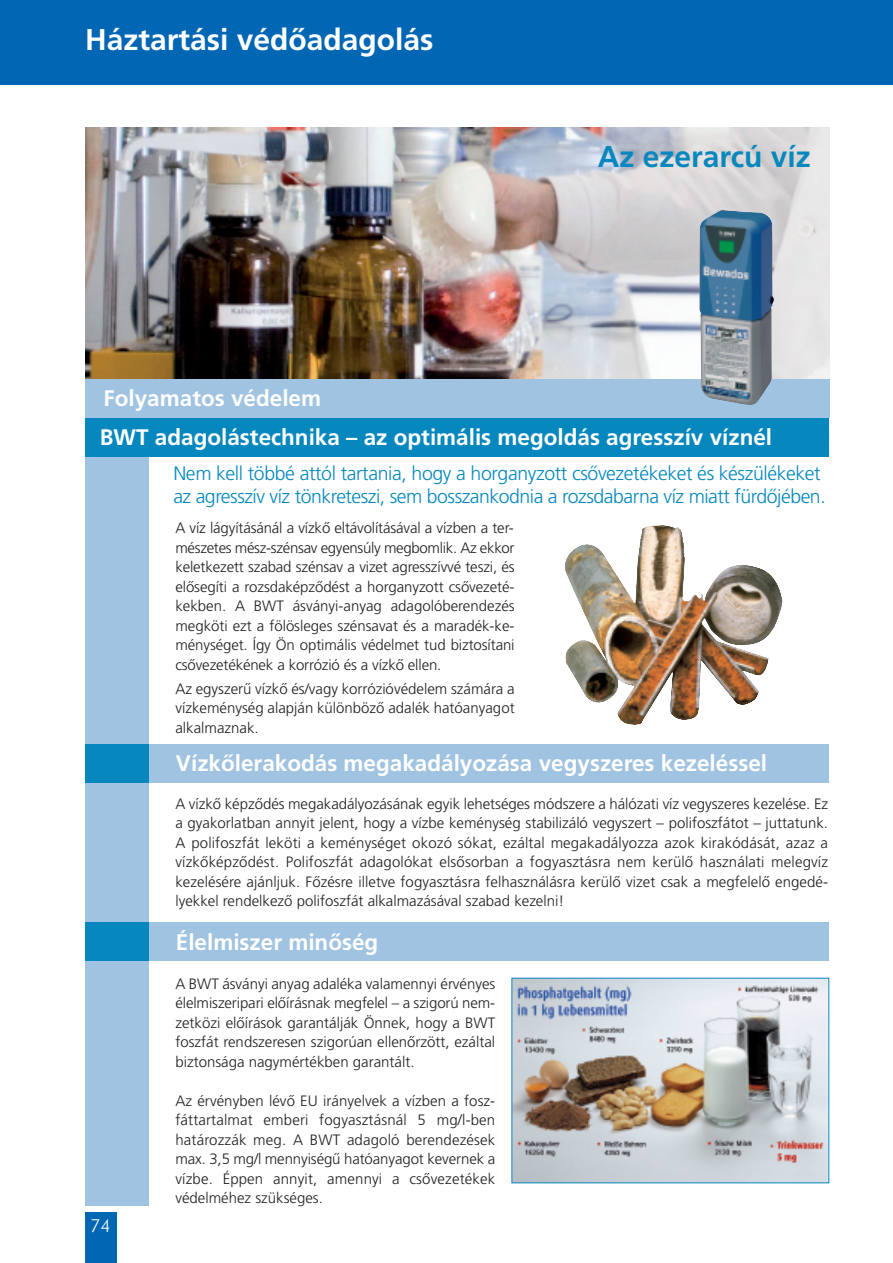
<style>
.page{position:relative;width:893px;height:1263px;background:#fff}
.page>*{position:absolute;margin:0;border:0;box-sizing:border-box;transform-origin:0 0}
.t1{font:700 30px "Frutiger CE";color:#fff}
.t2{font:700 30px "Frutiger CE";color:#0688be}
.t3{font:700 22.5px "Frutiger CE";color:#fff}
.t4{font:300 19.5px/23.4px "Frutiger CE";letter-spacing:-.02em;color:#0688be}
.t5{font:18px "Futura Lt HU Normal";color:#fff}
.t6{font:300 15px/19.5px "Frutiger CE";color:#231f20;text-align:justify}
</style>
<div class="page">
<img style="left:85px;top:128px;width:744px;height:251px">
<div style="left:147px;top:417px;width:682px;height:40px;background:#0688be"></div>
<div style="left:85px;top:442px;width:64px;height:763px;background:#a0c3e1"></div>
<div style="left:85px;top:417px;width:64px;height:40px;background:#0688be"></div>
<div style="left:147px;top:744px;width:682px;height:38px;background:#a0c3e1"></div>
<div style="left:85px;top:744px;width:64px;height:38px;background:#0688be"></div>
<div style="left:147px;top:923px;width:682px;height:38px;background:#a0c3e1"></div>
<div style="left:85px;top:923px;width:64px;height:38px;background:#0688be"></div>
<img style="left:513px;top:980px;width:314px;height:201px">
<img style="left:565px;top:525px;width:218px;height:200px">
<div style="left:0;top:0;width:893px;height:85px;background:#0166b3"></div>
<div style="left:85px;top:379px;width:744px;height:38px;background:#a0c3e1"></div>
<img style="left:699px;top:210px;width:75px;height:195px">
<div style="left:85px;top:1212px;width:31px;height:51px;background:#0166b3"></div>
<h1 class="t1" style="left:85px;top:28px;width:350px">Háztartási védőadagolás</h1>
<h2 class="t3" style="left:104px;top:389px;width:219px">Folyamatos védelem</h2>
<h1 class="t2" style="left:598px;top:145px;width:214px">Az ezerarcú víz</h1>
<h2 class="t3" style="left:100px;top:428px;width:674px">BWT adagolástechnika – az optimális megoldás agresszív víznél</h2>
<h3 class="t4" style="left:173px;top:463px;width:654px">Nem kell többé attól tartania, hogy a horganyzott csővezetékeket és készülékeket az agresszív víz tönkreteszi, sem bosszankodnia a rozsdabarna víz miatt fürdőjében.</h3>
<p class="t5" style="left:90px;top:1216px;width:22px">74</p>
<p class="t6" style="left:175px;top:520px;width:341px">A víz lágyításánál a vízkő eltávolításával a vízben a ter&shy;mészetes mész-szénsav egyensúly megbomlik. Az ekkor keletkezett szabad szénsav a vizet agresszívvé teszi, és elősegíti a rozsdaképződést a horganyzott csővezeté&shy;kekben. A BWT ásványi-anyag adagolóberendezés megköti ezt a fölösleges szénsavat és a maradék-ke&shy;ménységet. Így Ön optimális védelmet tud biztosítani csővezetékének a korrózió és a vízkő ellen.</p>
<p class="t6" style="left:175px;top:680px;width:341px">Az egyszerű vízkő és/vagy korrózióvédelem számára a vízkeménység alapján különböző adalék hatóanyagot alkalmaznak.</p>
<h2 class="t3" style="left:176px;top:754px;width:593px">Vízkőlerakodás megakadályozása vegyszeres kezeléssel</h2>
<p class="t6" style="left:175px;top:795px;width:654px">A vízkő képződés megakadályozásának egyik lehetséges módszere a hálózati víz vegyszeres kezelése. Ez a gyakorlatban annyit jelent, hogy a vízbe keménység stabilizáló vegyszert – polifoszfátot – juttatunk.<br>A polifoszfát leköti a keménységet okozó sókat, ezáltal megakadályozza azok kirakódását, azaz a vízkőképződést. Polifoszfát adagolókat elsősorban a fogyasztásra nem kerülő használati melegvíz kezelésére ajánljuk. Főzésre illetve fogyasztásra felhasználásra kerülő vizet csak a megfelelő engedé&shy;lyekkel rendelkező polifoszfát alkalmazásával szabad kezelni!</p>
<h2 class="t3" style="left:176px;top:933px;width:204px">Élelmiszer minőség</h2>
<p class="t6" style="left:175px;top:975px;width:321px">A BWT ásványi anyag adaléka valamennyi érvényes élelmiszeripari előírásnak megfelel – a szigorú nem&shy;zetközi előírások garantálják Önnek, hogy a BWT foszfát rendszeresen szigorúan ellenőrzött, ezáltal biztonsága nagymértékben garantált.</p>
<p class="t6" style="left:175px;top:1092px;width:321px">Az érvényben lévő EU irányelvek a vízben a fosz&shy;fáttartalmat emberi fogyasztásnál 5 mg/l-ben határozzák meg. A BWT adagoló berendezések max. 3,5 mg/l mennyiségű hatóanyagot kevernek a vízbe. Éppen annyit, amennyi a csővezetékek védelméhez szükséges.</p>
</div>
